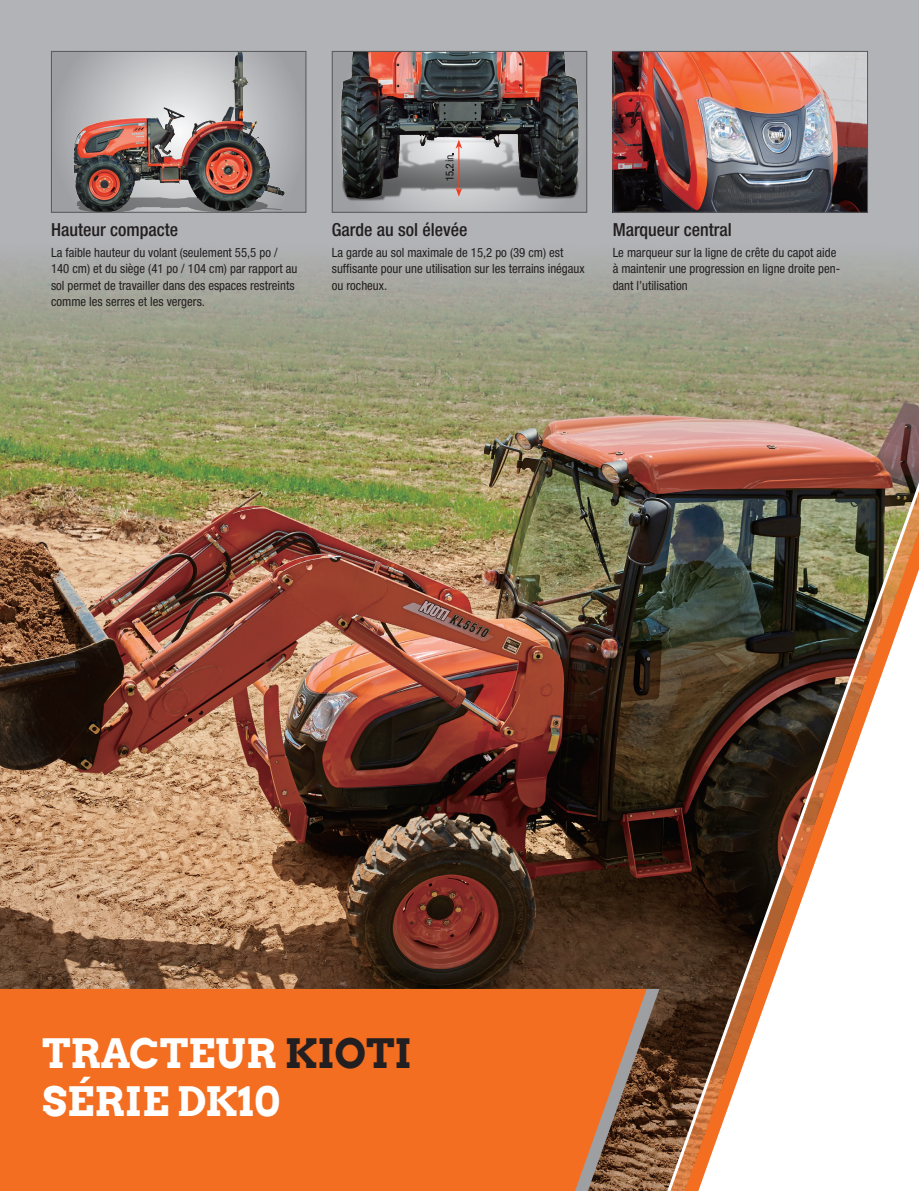
<style>
.page{position:relative;width:919px;height:1191px;background:#fff}
.page>*{position:absolute;margin:0;border:0;box-sizing:border-box;transform-origin:0 0}
.t1{font:700 40.5px/48.6px "Arvo";color:#fff}
.t2{font:500 condensed 18px "Helvetica Neue LT Std";color:#231f20}
.t3{font:condensed 12.75px/16.5px "Helvetica Neue LT Std";color:#231f20}
.s1{color:#231f20}
</style>
<div class="page">
<div style="left:0;top:0;width:665px;height:243px;background:#b2b3b7"></div>
<img style="left:0;top:243px;width:665px;height:948px">
<div style="left:51px;top:51px;width:255px;height:161px;background:#a0a2a5"></div>
<img style="left:73px;top:53px;width:211px;height:158px">
<div style="left:51px;top:51px;width:255px;height:162px;border:1px solid #57585a"></div>
<img style="left:614px;top:53px;width:51px;height:158px">
<div style="left:0;top:989px;width:575px;height:202px;background:#f36e21"></div>
<svg style="left:575px;top:989px;width:84px;height:202px;background:#af663a"></svg>
<img style="left:665px;top:0;width:253px;height:1191px">
<svg style="left:334px;top:53px;width:251px;height:158px;background:#a8a9ad"></svg>
<img style="left:340px;top:53px;width:239px;height:150px">
<div style="left:332px;top:51px;width:255px;height:162px;border:1px solid #57585a"></div>
<hr style="left:458px;top:146px;width:1px;height:44px;background:#ef3e22">
<svg style="left:455px;top:188px;width:7px;height:9px"></svg>
<svg style="left:445px;top:140px;width:17px;height:40px"></svg>
<h2 class="t2" style="left:51px;top:219px;width:128px">Hauteur compacte</h2>
<p class="t3" style="left:51px;top:244px;width:248px">La faible hauteur du volant (seulement 55,5 po / 140 cm) et du siège (41 po / 104 cm) par rapport au sol permet de travailler dans des espaces restreints comme les serres et les vergers.</p>
<h2 class="t2" style="left:332px;top:219px;width:137px">Garde au sol élevée</h2>
<p class="t3" style="left:332px;top:244px;width:254px">La garde au sol maximale de 15,2 po (39 cm) est suffisante pour une utilisation sur les terrains inégaux ou rocheux.</p>
<h2 class="t2" style="left:612px;top:219px;width:120px">Marqueur central</h2>
<p class="t3" style="left:612px;top:244px;width:229px">Le marqueur sur la ligne de crête du capot aide à maintenir une progression en ligne droite pen&shy;dant l’utilisation</p>
<h1 class="t1" style="left:43px;top:1029px;width:371px">TRACTEUR <span class="s1">KIOTI<br></span>SÉRIE DK10</h1>
</div>
